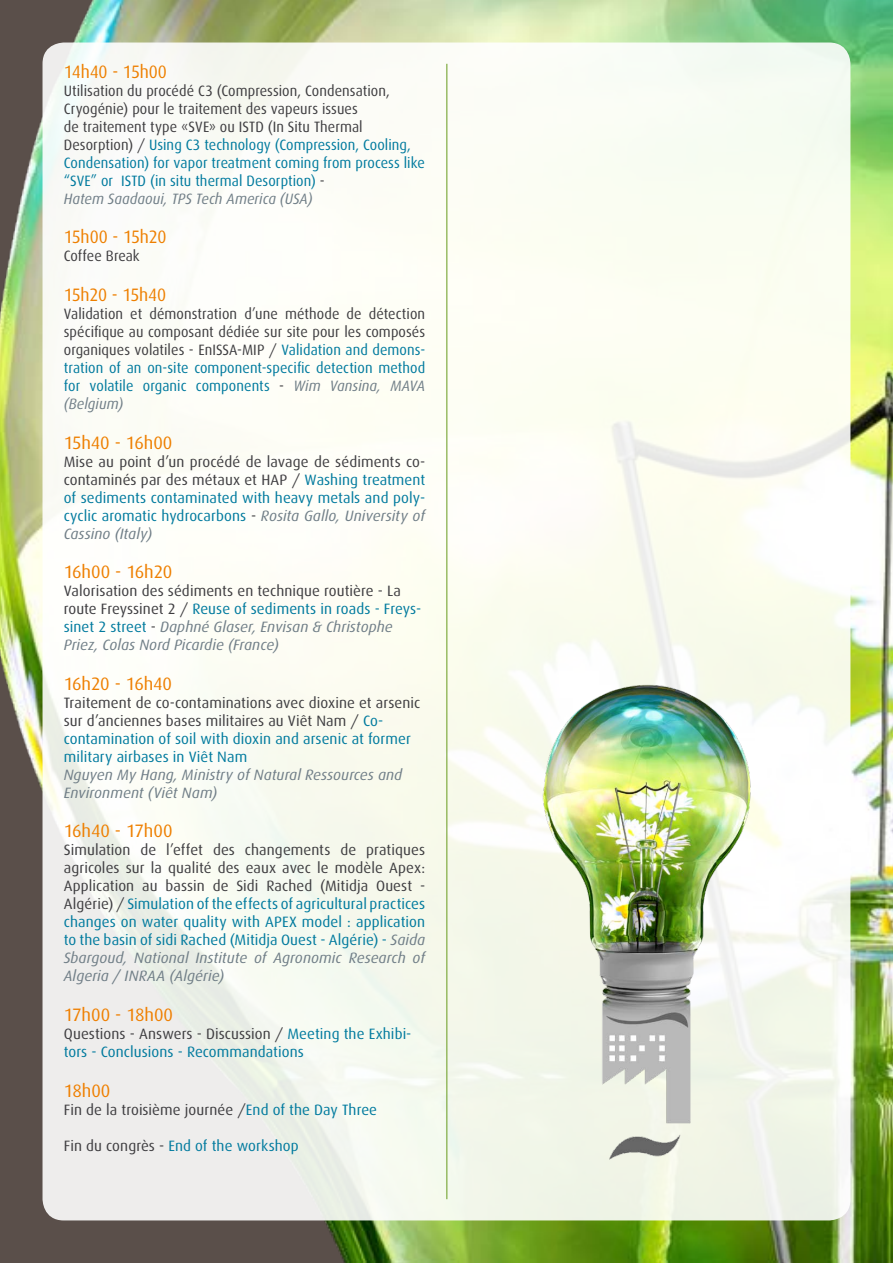
<style>
.page{position:relative;width:893px;height:1263px;background:#fff}
.page>*{position:absolute;margin:0;border:0;box-sizing:border-box;transform-origin:0 0}
.t1{font:18px "Dax";letter-spacing:-.01em;color:#ee7f00}
.t2{font:18px "Dax";letter-spacing:-.01em;color:#ee7f00;scale:.95 1}
.t3{font:15px/18px "Dax";letter-spacing:.005em;color:#3e3d40}
.t4{font:15px/18px "Dax";letter-spacing:.005em;color:#3e3d40;scale:.95 1}
.t5{font:15px/18px "Dax";letter-spacing:.005em;color:#007a9e;text-align:justify}
.t6{font:italic 15px/18px "Dax";letter-spacing:.005em;color:#707e87}
.s1{color:#007a9e}
.s2{font-style:italic;color:#707e87}
.s3{color:#3e3d40}
</style>
<div class="page">
<img style="left:0;top:0;width:893px;height:1263px">
<div style="left:43px;top:43px;width:807px;height:1177px;background:linear-gradient(to bottom,#fffff7,#f1f3ec);border-radius:21px"></div>
<hr style="left:446px;top:64px;width:1px;height:1135px;background:#679b1d">
<img style="left:468px;top:644px;width:359px;height:547px">
<p class="t2" style="left:64px;top:62px;width:110px">14h40 - 15h00</p>
<p class="t4" style="left:64px;top:82px;width:381px">Utilisation du procédé C3 (Compression, Condensation, Cryogénie) pour le traitement des vapeurs issues<br>de traitement type «SVE» ou ISTD (In Situ Thermal Desorption) / <span class="s1">Using C3 technology (Compression, Cooling, Condensation) for vapor treatment coming from process like “SVE” or ISTD (in situ thermal Desorption)</span> -<br><span class="s2">Hatem Saadaoui, TPS Tech America (USA)</span></p>
<p class="t2" style="left:64px;top:227px;width:110px">15h00 - 15h20</p>
<p class="t4" style="left:64px;top:247px;width:81px">Coffee Break</p>
<p class="t2" style="left:64px;top:285px;width:109px">15h20 - 15h40</p>
<p class="t4" style="left:64px;top:305px;width:382px;text-align:justify">Validation et démonstration d’une méthode de détection spécifique au composant dédiée sur site pour les composés organiques volatiles - EnISSA-MIP / <span class="s1">Validation and demons&shy;tration of an on-site component-specific detection method for volatile organic components</span> - <span class="s2">Wim Vansina, MAVA (Belgium)</span></p>
<p class="t1" style="left:64px;top:432px;width:110px">15h40 - 16h00</p>
<p class="t5" style="left:64px;top:452px;width:363px"><span class="s3">Mise au point d’un procédé de lavage de sédiments co&shy;contaminés par des métaux et HAP /</span> Washing treatment of sediments contaminated with heavy metals and poly&shy;cyclic aromatic hydrocarbons <span class="s3">-</span> <span class="s2">Rosita Gallo, University of Cassino (Italy)</span></p>
<p class="t1" style="left:64px;top:562px;width:110px">16h00 - 16h20</p>
<p class="t3" style="left:64px;top:582px;width:359px">Valorisation des sédiments en technique routière - La route Freyssinet 2 / <span class="s1">Reuse of sediments in roads - Freys&shy;sinet 2 street</span> - <span class="s2">Daphné Glaser, Envisan &amp; Christophe Priez, Colas Nord Picardie (France)</span></p>
<p class="t1" style="left:64px;top:674px;width:110px">16h20 - 16h40</p>
<p class="t3" style="left:64px;top:694px;width:358px">Traitement de co-contaminations avec dioxine et arsenic sur d’anciennes bases militaires au Viêt Nam / <span class="s1">Co&shy;contamination of soil with dioxin and arsenic at former military airbases in Viêt Nam</span></p>
<p class="t6" style="left:64px;top:766px;width:340px">Nguyen My Hang, Ministry of Natural Ressources and<br>Environment (Viêt Nam)</p>
<p class="t1" style="left:64px;top:821px;width:110px">16h40 - 17h00</p>
<p class="t3" style="left:64px;top:841px;width:363px;text-align:justify">Simulation de l’effet des changements de pratiques agricoles sur la qualité des eaux avec le modèle Apex:<br>Application au bassin de Sidi Rached (Mitidja Ouest - Algérie) / <span class="s1">Simulation of the effects of agricultural practices changes on water quality with APEX model : application to the basin of sidi Rached (Mitidja Ouest - Algérie) -</span> <span class="s2">Saida Sbargoud, National Institute of Agronomic Research of Algeria / INRAA (Algérie)</span></p>
<p class="t1" style="left:64px;top:1005px;width:111px">17h00 - 18h00</p>
<p class="t5" style="left:64px;top:1025px;width:349px"><span class="s3">Questions - Answers - Discussion /</span> Meeting the Exhibi&shy;tors - Conclusions - Recommandations</p>
<p class="t1" style="left:64px;top:1080px;width:48px">18h00</p>
<p class="t3" style="left:64px;top:1100px;width:315px">Fin de la troisième journée /<span class="s1">End of the Day Three</span></p>
<p class="t5" style="left:64px;top:1136px;width:237px"><span class="s3">Fin du congrès -</span> End of the workshop</p>
</div>
